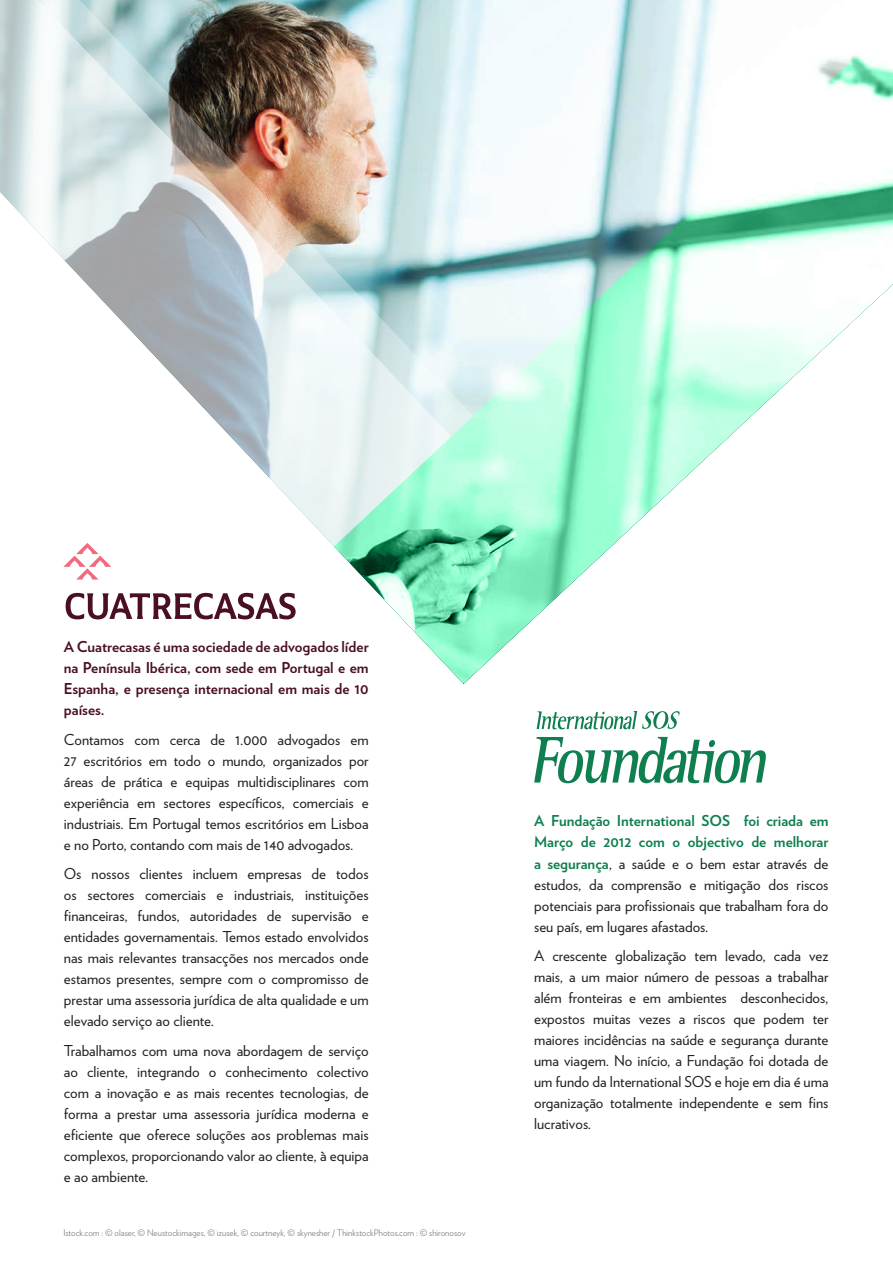
<style>
.page{position:relative;width:893px;height:1263px;background:#fff}
.page>*{position:absolute;margin:0;border:0;box-sizing:border-box;transform-origin:0 0}
.t1{font:15px/21px "Verlag";color:#231f20;text-align:justify}
.t2{font:700 15px/21px "Verlag";color:#4a0f24;text-align:justify}
.t3{font:300 9px "Verlag";color:#6c6d70}
.s1{color:#231f20}
.s2{font-weight:700;color:#0f7f4f}
</style>
<div class="page">
<svg style="left:362px;top:0;width:531px;height:684px"></svg>
<svg style="left:451px;top:0;width:22px;height:546px"></svg>
<img style="left:0;top:0;width:451px;height:576px">
<svg style="left:534px;top:737px;width:232px;height:46px"></svg>
<svg style="left:537px;top:711px;width:143px;height:18px"></svg>
<svg style="left:66px;top:593px;width:230px;height:26px"></svg>
<svg style="left:63px;top:543px;width:48px;height:36px"></svg>
<p class="t2" style="left:64px;top:636px;width:306px">A Cuatrecasas é uma sociedade de advogados líder na Península Ibérica<span class="s1">,</span> com sede em Portugal e em Espanha, e presença internacional em mais de 10 países.</p>
<p class="t1" style="left:64px;top:728px;width:306px">Contamos com cerca de 1.000 advogados em 27 escritórios em todo o mundo, organizados por áreas de prática e equipas multidisciplinares com experiência em sectores específicos, comerciais e industriais. Em Portugal temos escritórios em Lisboa e no Porto, contando com mais de 140 advogados.</p>
<p class="t1" style="left:64px;top:863px;width:306px">Os nossos clientes incluem empresas de todos os sectores comerciais e industriais, instituições financeiras, fundos, autoridades de supervisão e entidades governamentais. Temos estado envolvidos nas mais relevantes transacções nos mercados onde estamos presentes, sempre com o compromisso de prestar uma assessoria jurídica de alta qualidade e um elevado serviço ao cliente.</p>
<p class="t1" style="left:64px;top:1039px;width:306px">Trabalhamos com uma nova abordagem de serviço ao cliente, integrando o conhecimento colectivo com a inovação e as mais recentes tecnologias, de forma a prestar uma assessoria jurídica moderna e eficiente que oferece soluções aos problemas mais complexos, proporcionando valor ao cliente, à equipa e ao ambiente.</p>
<p class="t3" style="left:63px;top:1226px;width:404px">Istock.com : © olaser, © Neustockimages, © izusek, © courtneyk, © skynesher / ThinkstockPhotos.com : © shironosov</p>
<p class="t1" style="left:534px;top:810px;width:296px"><span class="s2">A Fundação International SOS foi criada em Março de 2012 com o objectivo de melhorar a segurança</span>, a saúde e o bem estar através de estudos, da comprensão e mitigação dos riscos potenciais para profissionais que trabalham fora do seu país, em lugares afastados.</p>
<p class="t1" style="left:534px;top:944px;width:296px">A crescente globalização tem levado, cada vez mais, a um maior número de pessoas a trabalhar além fronteiras e em ambientes desconhecidos, expostos muitas vezes a riscos que podem ter maiores incidências na saúde e segurança durante uma viagem. No início, a Fundação foi dotada de um fundo da International SOS e hoje em dia é uma organização totalmente independente e sem fins lucrativos.</p>
</div>
